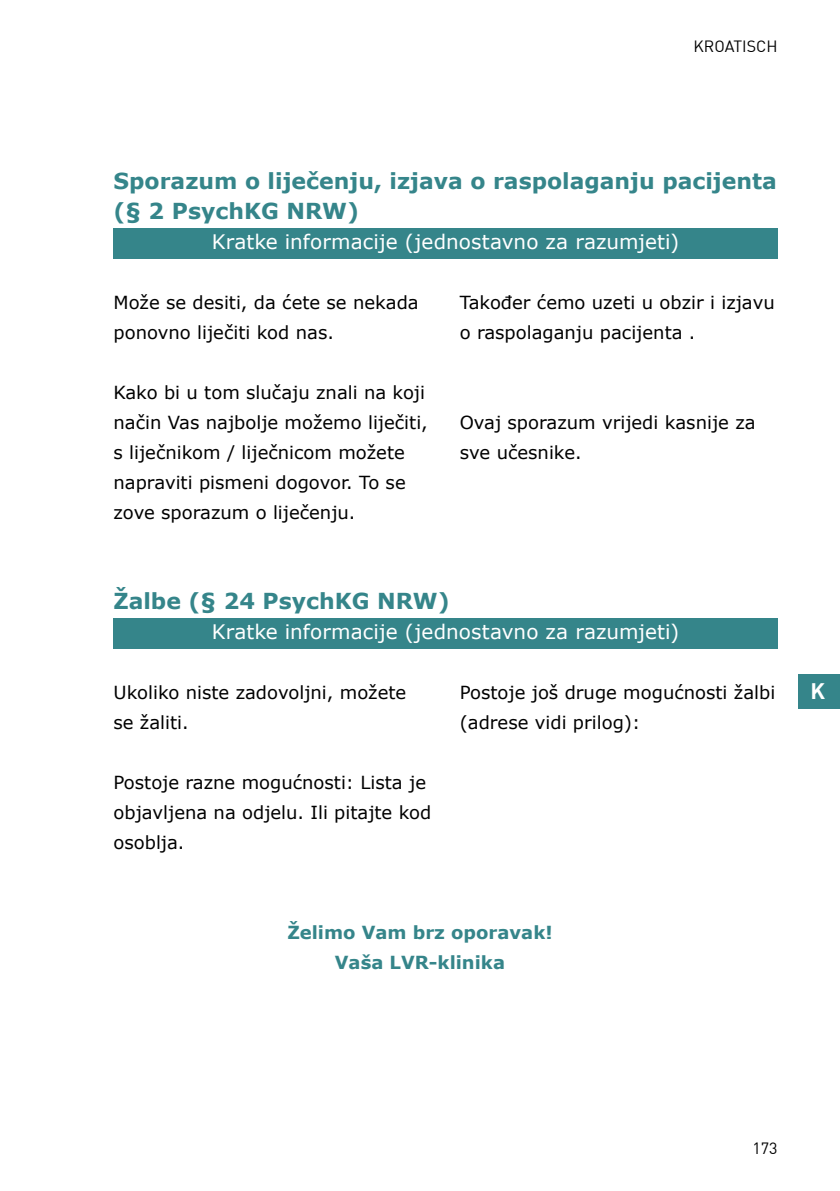
<style>
.page{position:relative;width:840px;height:1191px;background:#fff}
.page>*{position:absolute;margin:0;border:0;box-sizing:border-box;transform-origin:0 0}
.aaa_headline_2_ebene{font:700 22px "Verdana";color:#35858a}
.aaa_headline_3_ebene{font:700 22px "DIN";color:#fff}
.aaa_headline_3_ebene-2{font:20px "Verdana";color:#fff}
.Grundtext_Kopie{font:18px/30px "Verdana";color:#000}
.Grundtext_Kopie-2{font:700 18px "Verdana";color:#35858a}
.t1{font:16px "DIN";color:#000}
</style>
<div class="page">
<div style="left:113px;top:228px;width:664px;height:31px;background:#35858a"></div>
<div style="left:113px;top:618px;width:664px;height:31px;background:#35858a"></div>
<div style="left:798px;top:674px;width:41px;height:34px;background:#35858a"></div>
<p class="t1" style="left:693px;top:36px;width:21px">KROATISCH</p>
<p class="aaa_headline_2_ebene" style="left:113px;top:165px;width:664px">Sporazum o liječenju, izjava o raspolaganju pacijenta</p>
<p class="aaa_headline_2_ebene" style="left:113px;top:195px;width:247px">(§ 2 PsychKG NRW)</p>
<p class="aaa_headline_3_ebene-2" style="left:211px;top:228px;width:469px">Kratke informacije (jednostavno za razumjeti)</p>
<p class="Grundtext_Kopie" style="left:113px;top:287px;width:306px">Može se desiti, da ćete se nekada ponovno liječiti kod nas.</p>
<p class="Grundtext_Kopie" style="left:113px;top:377px;width:315px">Kako bi u tom slučaju znali na koji način Vas najbolje možemo liječiti, s liječnikom / liječnicom možete napraviti pismeni dogovor. To se zove sporazum o liječenju.</p>
<p class="Grundtext_Kopie" style="left:459px;top:287px;width:316px">Također ćemo uzeti u obzir i izjavu o raspolaganju pacijenta .</p>
<p class="Grundtext_Kopie" style="left:459px;top:407px;width:297px">Ovaj sporazum vrijedi kasnije za sve učesnike.</p>
<p class="aaa_headline_2_ebene" style="left:113px;top:585px;width:337px">Žalbe (§ 24 PsychKG NRW)</p>
<p class="aaa_headline_3_ebene-2" style="left:211px;top:618px;width:469px">Kratke informacije (jednostavno za razumjeti)</p>
<p class="Grundtext_Kopie" style="left:113px;top:677px;width:294px">Ukoliko niste zadovoljni, možete se žaliti.</p>
<p class="Grundtext_Kopie" style="left:113px;top:767px;width:319px">Postoje razne mogućnosti: Lista je objavljena na odjelu. Ili pitajte kod osoblja.</p>
<p class="Grundtext_Kopie" style="left:459px;top:677px;width:317px">Postoje još druge mogućnosti žalbi (adrese vidi prilog):</p>
<p class="Grundtext_Kopie-2" style="left:287px;top:919px;width:267px">Želimo Vam brz oporavak!</p>
<p class="Grundtext_Kopie-2" style="left:335px;top:949px;width:172px">Vaša LVR-klinika</p>
<p class="aaa_headline_3_ebene" style="left:810px;top:676px;width:16px">K</p>
<p class="t1" style="left:752px;top:1137px;width:27px">173</p>
</div>
